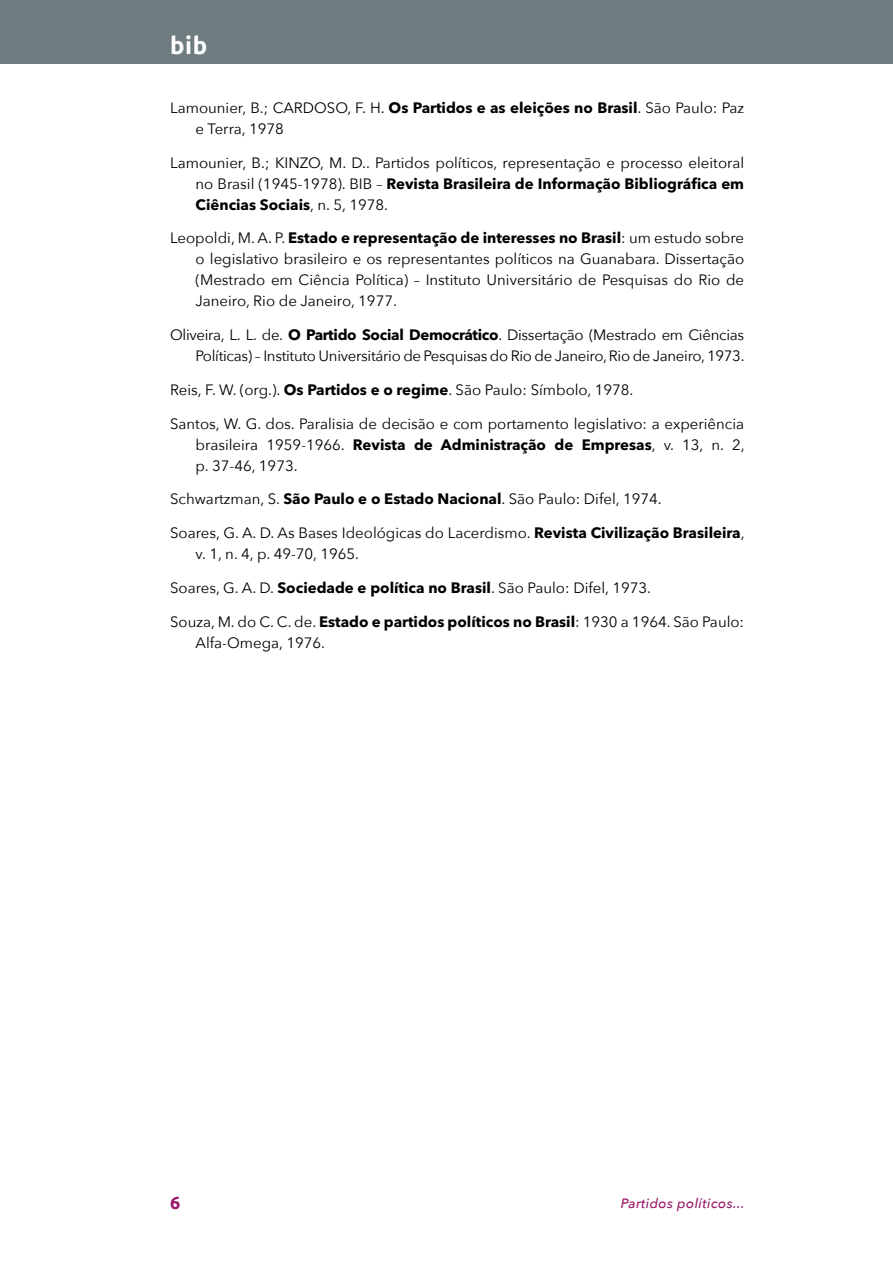
<style>
.page{position:relative;width:893px;height:1263px;background:#fff}
.page>*{position:absolute;margin:0;border:0;box-sizing:border-box;transform-origin:0 0}
.t1{font:700 24px "Ubuntu";color:#fff}
.t2{font:700 18px "Ubuntu";color:#99196a}
.Referências{font:15px/21px "Avenir Next";color:#000}
.Referências-2{font:15px/21px "Avenir Next";letter-spacing:-.02em;color:#000;text-align:right}
.t3{font:italic 500 13.5px "Avenir Next";letter-spacing:.03em;color:#99196a}
.s1{font-family:"Avenir Next LT Pro";font-weight:700}
</style>
<div class="page">
<div style="left:0;top:0;width:893px;height:64px;background:#6e7c7f"></div>
<h1 class="t1" style="left:170px;top:31px;width:39px">bib</h1>
<p class="Referências" style="left:196px;top:96px;width:550px;text-indent:-26px">Lamounier, B.; CARDOSO, F. H. <span class="s1">Os Partidos e as eleições no Brasil</span>. São Paulo: Paz e Terra, 1978</p>
<p class="Referências" style="left:196px;top:151px;width:550px;text-align:justify;text-indent:-26px">Lamounier, B.; KINZO, M. D.. Partidos políticos, representação e processo eleitoral no Brasil (1945-1978). BIB – <span class="s1">Revista Brasileira de Informação Bibliográfica em Ciências Sociais</span>, n. 5, 1978.</p>
<p class="Referências" style="left:196px;top:227px;width:550px;text-align:justify;text-indent:-26px">Leopoldi, M. A. P. <span class="s1">Estado e representação de interesses no Brasil</span>: um estudo sobre o legislativo brasileiro e os representantes políticos na Guanabara. Dissertação (Mestrado em Ciência Política) – Instituto Universitário de Pesquisas do Rio de Janeiro, Rio de Janeiro, 1977.</p>
<p class="Referências-2" style="left:170px;top:324px;width:576px">Oliveira, L. L. de. <span class="s1">O Partido Social Democrático</span>. Dissertação (Mestrado em Ciências<br>Políticas) – Instituto Universitário de Pesquisas do Rio de Janeiro, Rio de Janeiro, 1973.</p>
<p class="Referências" style="left:170px;top:378px;width:465px">Reis, F. W. (org.). <span class="s1">Os Partidos e o regime</span>. São Paulo: Símbolo, 1978.</p>
<p class="Referências" style="left:196px;top:412px;width:550px;text-align:justify;text-indent:-26px">Santos, W. G. dos. Paralisia de decisão e com portamento legislativo: a experiência brasileira 1959-1966. <span class="s1">Revista de Administração de Empresas</span>, v. 13, n. 2, p. 37-46, 1973.</p>
<p class="Referências" style="left:170px;top:488px;width:493px">Schwartzman, S. <span class="s1">São Paulo e o Estado Nacional</span>. São Paulo: Difel, 1974.</p>
<p class="Referências" style="left:196px;top:522px;width:550px;text-indent:-26px">Soares, G. A. D. As Bases Ideológicas do Lacerdismo. <span class="s1">Revista Civilização Brasileira</span>, v. 1, n. 4, p. 49-70, 1965.</p>
<p class="Referências" style="left:170px;top:576px;width:482px">Soares, G. A. D. <span class="s1">Sociedade e política no Brasil</span>. São Paulo: Difel, 1973.</p>
<p class="Referências" style="left:196px;top:610px;width:550px;text-indent:-26px">Souza, M. do C. C. de. <span class="s1">Estado e partidos políticos no Brasil</span>: 1930 a 1964. São Paulo:<br>Alfa-Omega, 1976.</p>
<p class="t2" style="left:170px;top:1191px;width:12px">6</p>
<p class="t3" style="left:621px;top:1192px;width:125px">Partidos políticos...</p>
</div>
